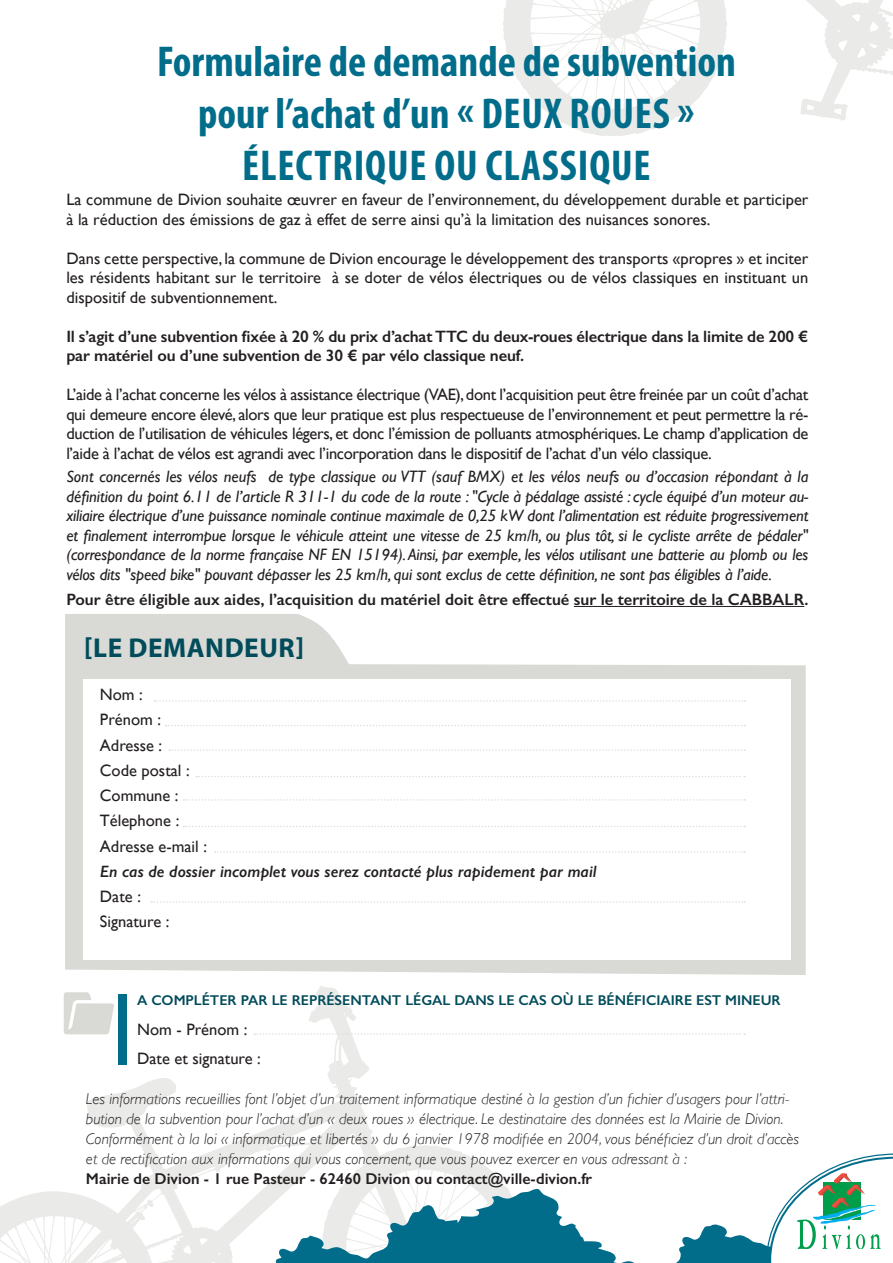
<style>
.page{position:relative;width:893px;height:1263px;background:#fff}
.page>*{position:absolute;margin:0;border:0;box-sizing:border-box;transform-origin:0 0}
.t1{font:63.15px "Breezi Icon Set";color:#d9d9d5}
.t2{font:700 condensed 43.35px/52.1px "Myriad Pro";color:#016d8b;text-align:center}
.t3{font:700 condensed 43.35px "Myriad Pro";letter-spacing:.02em;color:#016d8b}
.t4{font:700 27.3px "Myriad Pro";letter-spacing:.02em;color:#014b5a}
.t5{font:16.5px/19.5px "Gill Sans";color:#231f20;text-align:justify}
.t6{font:italic 16.5px/19.5px "Gill Sans";letter-spacing:-.01em;color:#231f20;text-align:justify}
.t7{font:600 16.5px/19.5px "Gill Sans";letter-spacing:-.01em;color:#231f20}
.t8{font:italic 600 16.5px "Gill Sans";color:#231f20}
.t9{font:italic 300 15.75px/20px "Gill Sans";color:#231f20}
.t10{font:600 14.25px "Gill Sans";color:#014b5a}
.s1{font-weight:600;font-style:normal}
</style>
<div class="page">
<svg style="left:503px;top:0;width:390px;height:136px"></svg>
<hr style="left:574px;top:606px;width:230px;height:1px;background:#231f20">
<svg style="left:87px;top:986px;width:421px;height:203px"></svg>
<svg style="left:65px;top:614px;width:741px;height:361px;fill:#d9d9d5"></svg>
<svg style="left:0;top:1189px;width:766px;height:74px"></svg>
<svg style="left:766px;top:1153px;width:127px;height:110px"></svg>
<div style="left:84px;top:679px;width:707px;height:281px;background:#fff"></div>
<div style="left:118px;top:994px;width:9px;height:70px;background:#016d8b"></div>
<svg style="left:154px;top:700px;width:591px;height:2px"></svg>
<svg style="left:166px;top:725px;width:579px;height:1px"></svg>
<svg style="left:169px;top:749px;width:576px;height:2px"></svg>
<svg style="left:196px;top:776px;width:549px;height:1px"></svg>
<svg style="left:184px;top:799px;width:561px;height:2px"></svg>
<svg style="left:184px;top:826px;width:561px;height:1px"></svg>
<svg style="left:215px;top:851px;width:530px;height:2px"></svg>
<svg style="left:151px;top:901px;width:594px;height:2px"></svg>
<svg style="left:254px;top:1033px;width:491px;height:2px"></svg>
<p class="t2" style="left:157px;top:35px;width:580px">Formulaire de demande de subvention pour l’achat d’un « DEUX ROUES »</p>
<p class="t3" style="left:242px;top:138px;width:410px">ÉLECTRIQUE OU CLASSIQUE</p>
<p class="t5" style="left:66px;top:190px;width:744px">La commune de Divion souhaite œuvrer en faveur de l’environnement, du développement durable et participer à la réduction des émissions de gaz à effet de serre ainsi qu’à la limitation des nuisances sonores.</p>
<p class="t5" style="left:66px;top:248px;width:744px">Dans cette perspective, la commune de Divion encourage le développement des transports «propres » et inciter les résidents habitant sur le territoire à se doter de vélos électriques ou de vélos classiques en instituant un dispositif de subventionnement.</p>
<p class="t7" style="left:66px;top:326px;width:743px">Il s’agit d’une subvention fixée à 20 % du prix d’achat TTC du deux-roues électrique dans la limite de 200 € par matériel ou d’une subvention de 30 € par vélo classique neuf.</p>
<p class="t5" style="left:66px;top:385px;width:743px">L’aide à l’achat concerne les vélos à assistance électrique (VAE), dont l’acquisition peut être freinée par un coût d’achat qui demeure encore élevé, alors que leur pratique est plus respectueuse de l’environnement et peut permettre la ré&shy;duction de l’utilisation de véhicules légers, et donc l’émission de polluants atmosphériques. Le champ d’application de l’aide à l’achat de vélos est agrandi avec l’incorporation dans le dispositif de l’achat d’un vélo classique.</p>
<p class="t6" style="left:66px;top:467px;width:743px">Sont concernés les vélos neufs de type classique ou VTT (sauf BMX) et les vélos neufs ou d’occasion répondant à la définition du point 6.11 de l’article R 311-1 du code de la route : "Cycle à pédalage assisté : cycle équipé d’un moteur au&shy;xiliaire électrique d’une puissance nominale continue maximale de 0,25 kW dont l’alimentation est réduite progressivement et finalement interrompue lorsque le véhicule atteint une vitesse de 25 km/h, ou plus tôt, si le cycliste arrête de pédaler" (correspondance de la norme française NF EN 15194). Ainsi, par exemple, les vélos utilisant une batterie au plomb ou les vélos dits "speed bike" pouvant dépasser les 25 km/h, qui sont exclus de cette définition, ne sont pas éligibles à l’aide.</p>
<p class="t7" style="left:66px;top:590px;width:743px">Pour être éligible aux aides, l’acquisition du matériel doit être effectué sur le territoire de la CABBALR.</p>
<p class="t4" style="left:84px;top:630px;width:221px">[LE DEMANDEUR]</p>
<p class="t5" style="left:100px;top:684px;width:44px">Nom :</p>
<p class="t5" style="left:100px;top:710px;width:63px">Prénom :</p>
<p class="t5" style="left:100px;top:735px;width:64px">Adresse :</p>
<p class="t5" style="left:100px;top:760px;width:91px">Code postal :</p>
<p class="t5" style="left:100px;top:785px;width:80px">Commune :</p>
<p class="t5" style="left:100px;top:811px;width:81px">Télephone :</p>
<p class="t5" style="left:100px;top:836px;width:109px">Adresse e-mail :</p>
<p class="t8" style="left:100px;top:861px;width:498px">En cas de dossier incomplet vous serez contacté plus rapidement par mail</p>
<p class="t5" style="left:100px;top:886px;width:43px">Date :</p>
<p class="t5" style="left:100px;top:912px;width:71px">Signature :</p>
<p class="t1" style="left:60px;top:987px;width:57px">f</p>
<p class="t10" style="left:137px;top:992px;width:645px">A COMPLÉTER PAR LE REPRÉSENTANT LÉGAL DANS LE CAS OÙ LE BÉNÉFICIAIRE EST MINEUR</p>
<p class="t5" style="left:137px;top:1019px;width:112px">Nom - Prénom :</p>
<p class="t5" style="left:137px;top:1049px;width:125px">Date et signature :</p>
<p class="t9" style="left:86px;top:1088px;width:705px">Les informations recueillies font l’objet d’un traitement informatique destiné à la gestion d’un fichier d’usagers pour l’attri&shy;bution de la subvention pour l’achat d’un « deux roues » électrique. Le destinataire des données est la Mairie de Divion.</p>
<p class="t9" style="left:86px;top:1128px;width:715px">Conformément à la loi « informatique et libertés » du 6 janvier 1978 modifiée en 2004, vous bénéficiez d’un droit d’accès et de rectification aux informations qui vous concernent, que vous pouvez exercer en vous adressant à :<br><span class="s1">Mairie de Divion - 1 rue Pasteur - 62460 Divion ou contact@ville-divion.fr</span></p>
</div>
